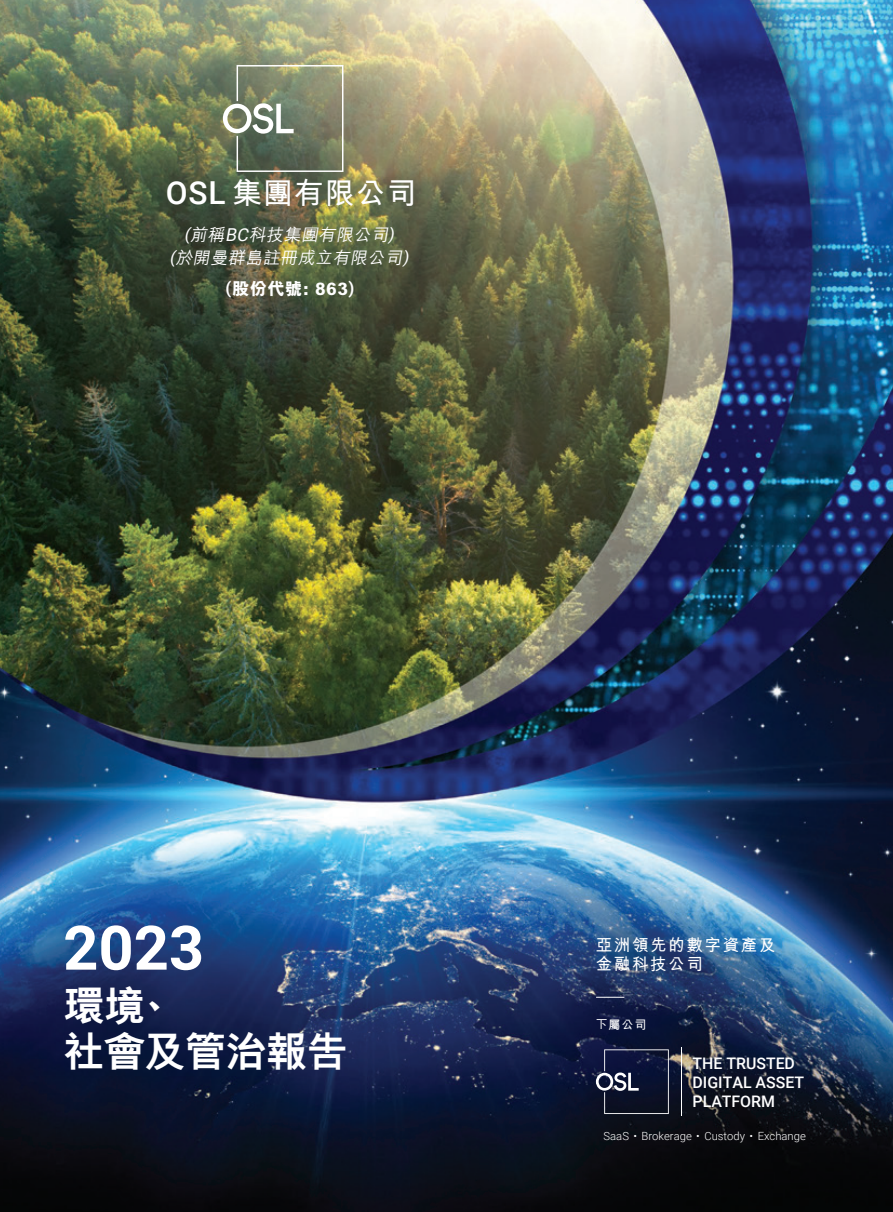
<style>
.page{position:relative;width:893px;height:1212px;background:#fff}
.page>*{position:absolute;margin:0;border:0;box-sizing:border-box;transform-origin:0 0}
.t1{font:700 61.35px "Roboto";color:#fff}
.t2{font:800 41.4px/45.3px "M Hei HK";letter-spacing:-.02em;color:#fff}
.t3{font:700 30px "M Hei HK";letter-spacing:.03em;color:#fff}
.t4{font:800 17.25px "M Hei HK";letter-spacing:.03em;color:#fff}
.t5{font:italic 500 16.95px "M Hei HK";color:#fff}
.t6{font:700 16.5px/19.5px "M Hei HK";letter-spacing:.1em;color:#fff}
.t7{font:500 15.9px/18.9px "Roboto";color:#fff}
.t8{font:700 12px "M Hei HK";color:#fff}
.t9{font:300 11.25px "Roboto";color:#fff}
.s1{font-family:"Roboto";font-weight:500;font-size:31.65px}
.s2{font-family:"Roboto";font-weight:400;font-size:16.5px}
.s3{font-family:"Roboto";font-weight:400;font-size:17.7px}
.s4{font-family:"Roboto";font-weight:700;font-size:16.8px}
</style>
<div class="page">
<img style="left:0;top:0;width:893px;height:1212px">
<svg style="left:596px;top:1049px;width:73px;height:65px;background:#252b46"></svg>
<hr style="left:681px;top:1047px;width:1px;height:69px;background:#fff">
<svg style="left:596px;top:997px;width:28px;height:1px"></svg>
<svg style="left:223px;top:65px;width:120px;height:107px;background:#7e866f"></svg>
<p class="t3" style="left:166px;top:171px;width:252px"><span class="s1">OSL</span> 集團有限公司</p>
<p class="t5" style="left:184px;top:222px;width:215px"><span class="s2">(</span>前稱<span class="s3">BC</span>科技集團有限公司<span class="s2">)</span></p>
<p class="t5" style="left:170px;top:245px;width:244px"><span class="s2">(</span>於開曼群島註冊成立有限公司<span class="s2">)</span></p>
<p class="t4" style="left:226px;top:277px;width:130px"><span class="s4">(</span>股份代號: 863<span class="s4">)</span></p>
<p class="t1" style="left:63px;top:905px;width:142px">2023</p>
<p class="t2" style="left:63px;top:983px;width:286px">環境、<br>社會及管治報告</p>
<p class="t6" style="left:596px;top:933px;width:181px">亞洲領先的數字資產及金融科技公司</p>
<p class="t8" style="left:596px;top:1016px;width:52px">下屬公司</p>
<p class="t7" style="left:693px;top:1053px;width:113px">THE TRUSTED<br>DIGITAL ASSET<br>PLATFORM</p>
<p class="t9" style="left:604px;top:1128px;width:204px">SaaS • Brokerage • Custody • Exchange</p>
</div>
